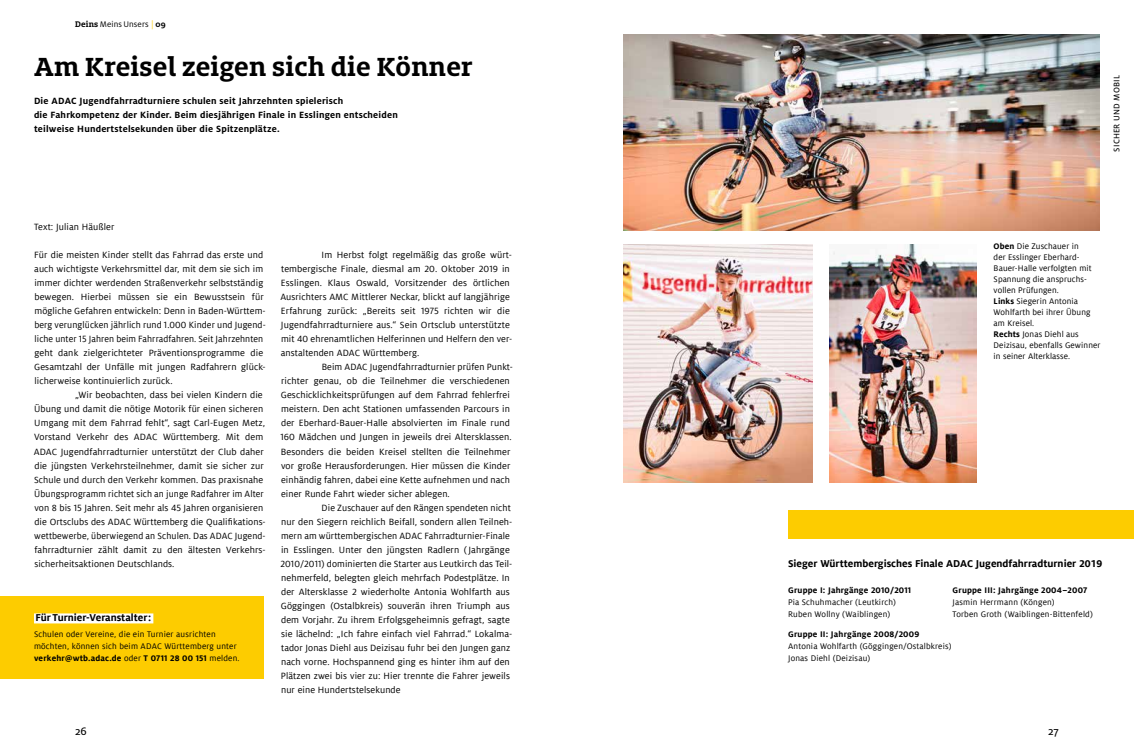
<style>
.page{position:relative;width:1134px;height:752px;background:#fff}
.page>*{position:absolute;margin:0;border:0;box-sizing:border-box;transform-origin:0 0}
.t1{font:700 29px "Milo Slab ADAC";letter-spacing:.01em;color:#000}
.t2{font:12px "Milo ADAC Text";color:#000}
.t3{font:700 11px "Milo ADAC Offc";color:#000}
.t4{font:10px "Milo ADAC Offc";letter-spacing:.01em;color:#000}
.t5{font:700 10px/14px "Milo ADAC";letter-spacing:.02em;color:#000}
.t6{font:9px/11px "Milo ADAC Offc";letter-spacing:.01em;color:#000}
.t7{font:700 9px "Milo ADAC Offc";letter-spacing:.02em;color:#000}
.t8{font:9px "Milo ADAC";letter-spacing:.015em;color:#000}
.t9{font:9px "Milo ADAC Text";letter-spacing:.02em;color:#000}
.s1{font-family:"Milo Slab ADAC";font-weight:700}
.s2{color:#fdcc00}
.s3{font-weight:700}
</style>
<div class="page">
<img style="left:829px;top:244px;width:148px;height:238px">
<img style="left:624px;top:244px;width:188px;height:238px">
<div style="left:0;top:596px;width:264px;height:82px;background:#fdcc00"></div>
<div style="left:34px;top:613px;width:119px;height:10px;background:#fff"></div>
<img style="left:624px;top:34px;width:476px;height:196px">
<div style="left:788px;top:510px;width:346px;height:28px;background:#fdcc00"></div>
<p class="t8" style="left:75px;top:19px;width:92px"><span class="s1">Deins</span> Meins Unsers <span class="s2">|</span> <span class="s1">09</span></p>
<h1 class="t1" style="left:34px;top:48px;width:440px">Am Kreisel zeigen sich die Könner</h1>
<p class="t5" style="left:34px;top:94px;width:365px">Die ADAC Jugendfahrradturniere schulen seit Jahrzehnten spielerisch<br>die Fahrkompetenz der Kinder. Beim diesjährigen Finale in Esslingen entscheiden teilweise Hundertstelsekunden über die Spitzenplätze.</p>
<p class="t9" style="left:1112px;top:151px;width:78px;rotate:-90deg">SICHER UND MOBIL</p>
<p class="t4" style="left:34px;top:221px;width:82px">Text: Julian Häußler</p>
<p class="t4" style="left:34px;top:249px;width:230px">Für die meisten Kinder stellt das Fahrrad das erste und</p>
<p class="t4" style="left:34px;top:263px;width:230px">auch wichtigste Verkehrsmittel dar, mit dem sie sich im</p>
<p class="t4" style="left:34px;top:277px;width:230px">immer dichter werdenden Straßenverkehr selbstständig</p>
<p class="t4" style="left:34px;top:291px;width:231px">bewegen. Hierbei müssen sie ein Bewusstsein für</p>
<p class="t4" style="left:34px;top:305px;width:233px">mögliche Gefahren entwickeln: Denn in Baden-Württem-</p>
<p class="t4" style="left:34px;top:319px;width:233px">berg verunglücken jährlich rund 1.000 Kinder und Jugend-</p>
<p class="t4" style="left:35px;top:333px;width:230px">liche unter 15 Jahren beim Fahrradfahren. Seit Jahrzehnten</p>
<p class="t4" style="left:34px;top:347px;width:230px">geht dank zielgerichteter Präventionsprogramme die</p>
<p class="t4" style="left:34px;top:361px;width:233px">Gesamtzahl der Unfälle mit jungen Radfahrern glück-</p>
<p class="t4" style="left:35px;top:375px;width:140px">licherweise kontinuierlich zurück.</p>
<p class="t4" style="left:75px;top:389px;width:189px">„Wir beobachten, dass bei vielen Kindern die</p>
<p class="t4" style="left:34px;top:403px;width:231px">Übung und damit die nötige Motorik für einen sicheren</p>
<p class="t4" style="left:34px;top:417px;width:233px">Umgang mit dem Fahrrad fehlt“, sagt Carl-Eugen Metz,</p>
<p class="t4" style="left:34px;top:431px;width:231px">Vorstand Verkehr des ADAC Württemberg. Mit dem</p>
<p class="t4" style="left:34px;top:445px;width:232px">ADAC Jugendfahrradturnier unterstützt der Club daher</p>
<p class="t4" style="left:34px;top:459px;width:231px">die jüngsten Verkehrsteilnehmer, damit sie sicher zur</p>
<p class="t4" style="left:34px;top:473px;width:231px">Schule und durch den Verkehr kommen. Das praxisnahe</p>
<p class="t4" style="left:34px;top:487px;width:231px">Übungsprogramm richtet sich an junge Radfahrer im Alter</p>
<p class="t4" style="left:34px;top:501px;width:230px">von 8 bis 15 Jahren. Seit mehr als 45 Jahren organisieren</p>
<p class="t4" style="left:34px;top:515px;width:233px">die Ortsclubs des ADAC Württemberg die Qualifikations-</p>
<p class="t4" style="left:34px;top:529px;width:233px">wettbewerbe, überwiegend an Schulen. Das ADAC Jugend-</p>
<p class="t4" style="left:34px;top:543px;width:233px">fahrradturnier zählt damit zu den ältesten Verkehrs-</p>
<p class="t4" style="left:34px;top:557px;width:142px">sicherheitsaktionen Deutschlands.</p>
<p class="t3" style="left:35px;top:611px;width:117px">Für Turnier-Veranstalter:</p>
<p class="t6" style="left:34px;top:627px;width:207px;line-height:12px">Schulen oder Vereine, die ein Turnier ausrichten möchten, können sich beim ADAC Württemberg unter <span class="s3">verkehr@wtb.adac.de</span> oder <span class="s3">T 0711 28 00 151</span> melden.</p>
<p class="t4" style="left:322px;top:249px;width:192px">Im Herbst folgt regelmäßig das große würt-</p>
<p class="t4" style="left:281px;top:263px;width:230px">tembergische Finale, diesmal am 20. Oktober 2019 in</p>
<p class="t4" style="left:281px;top:277px;width:230px">Esslingen. Klaus Oswald, Vorsitzender des örtlichen</p>
<p class="t4" style="left:280px;top:291px;width:231px">Ausrichters AMC Mittlerer Neckar, blickt auf langjährige</p>
<p class="t4" style="left:281px;top:305px;width:230px">Erfahrung zurück: „Bereits seit 1975 richten wir die</p>
<p class="t4" style="left:281px;top:319px;width:230px">Jugendfahrradturniere aus.“ Sein Ortsclub unterstützte</p>
<p class="t4" style="left:281px;top:333px;width:233px">mit 40 ehrenamtlichen Helferinnen und Helfern den ver-</p>
<p class="t4" style="left:281px;top:347px;width:140px">anstaltenden ADAC Württemberg.</p>
<p class="t4" style="left:322px;top:361px;width:193px">Beim ADAC Jugendfahrradturnier prüfen Punkt-</p>
<p class="t4" style="left:281px;top:375px;width:230px">richter genau, ob die Teilnehmer die verschiedenen</p>
<p class="t4" style="left:281px;top:389px;width:231px">Geschicklichkeitsprüfungen auf dem Fahrrad fehlerfrei</p>
<p class="t4" style="left:281px;top:403px;width:230px">meistern. Den acht Stationen umfassenden Parcours in</p>
<p class="t4" style="left:281px;top:417px;width:230px">der Eberhard-Bauer-Halle absolvierten im Finale rund</p>
<p class="t4" style="left:280px;top:431px;width:233px">160 Mädchen und Jungen in jeweils drei Altersklassen.</p>
<p class="t4" style="left:281px;top:445px;width:231px">Besonders die beiden Kreisel stellten die Teilnehmer</p>
<p class="t4" style="left:281px;top:459px;width:231px">vor große Herausforderungen. Hier müssen die Kinder</p>
<p class="t4" style="left:281px;top:473px;width:230px">einhändig fahren, dabei eine Kette aufnehmen und nach</p>
<p class="t4" style="left:281px;top:487px;width:170px">einer Runde Fahrt wieder sicher ablegen.</p>
<p class="t4" style="left:322px;top:501px;width:191px">Die Zuschauer auf den Rängen spendeten nicht</p>
<p class="t4" style="left:281px;top:515px;width:233px">nur den Siegern reichlich Beifall, sondern allen Teilneh-</p>
<p class="t4" style="left:281px;top:529px;width:230px">mern am württembergischen ADAC Fahrradturnier-Finale</p>
<p class="t4" style="left:281px;top:543px;width:230px">in Esslingen. Unter den jüngsten Radlern ( Jahrgänge</p>
<p class="t4" style="left:280px;top:557px;width:233px">2010/2011) dominierten die Starter aus Leutkirch das Teil-</p>
<p class="t4" style="left:281px;top:571px;width:230px">nehmerfeld, belegten gleich mehrfach Podestplätze. In</p>
<p class="t4" style="left:281px;top:585px;width:230px">der Altersklasse 2 wiederholte Antonia Wohlfarth aus</p>
<p class="t4" style="left:281px;top:599px;width:231px">Göggingen (Ostalbkreis) souverän ihren Triumph aus</p>
<p class="t4" style="left:281px;top:613px;width:230px">dem Vorjahr. Zu ihrem Erfolgsgeheimnis gefragt, sagte</p>
<p class="t4" style="left:281px;top:627px;width:233px">sie lächelnd: „Ich fahre einfach viel Fahrrad.“ Lokalma-</p>
<p class="t4" style="left:281px;top:641px;width:231px">tador Jonas Diehl aus Deizisau fuhr bei den Jungen ganz</p>
<p class="t4" style="left:281px;top:655px;width:230px">nach vorne. Hochspannend ging es hinter ihm auf den</p>
<p class="t4" style="left:281px;top:669px;width:230px">Plätzen zwei bis vier zu: Hier trennte die Fahrer jeweils</p>
<p class="t4" style="left:281px;top:683px;width:121px">nur eine Hundertstelsekunde</p>
<p class="t6" style="left:994px;top:241px;width:108px"><span class="s3">Oben</span> Die Zuschauer in<br>der Esslinger Eberhard-<br>Bauer-Halle verfolgten mit<br>Spannung die anspruchs&shy;vollen Prüfungen.<br><span class="s3">Links</span> Siegerin Antonia<br>Wohlfarth bei ihrer Übung am Kreisel.<br><span class="s3">Rechts</span> Jonas Diehl aus<br>Deizisau, ebenfalls Gewinner in seiner Alterklasse.</p>
<p class="t3" style="left:788px;top:556px;width:316px">Sieger Württembergisches Finale ADAC Jugendfahrradturnier 2019</p>
<p class="t7" style="left:788px;top:584px;width:125px">Gruppe I: Jahrgänge 2010/2011</p>
<p class="t6" style="left:788px;top:595px;width:109px;line-height:12px">Pia Schuhmacher (Leutkirch)<br>Ruben Wollny (Waiblingen)</p>
<p class="t7" style="left:788px;top:628px;width:133px">Gruppe II: Jahrgänge 2008/2009</p>
<p class="t6" style="left:788px;top:639px;width:165px;line-height:12px">Antonia Wohlfarth (Göggingen/Ostalbkreis)<br>Jonas Diehl (Deizisau)</p>
<p class="t7" style="left:952px;top:584px;width:136px">Gruppe III: Jahrgänge 2004–2007</p>
<p class="t6" style="left:952px;top:595px;width:142px;line-height:12px">Jasmin Herrmann (Köngen)<br>Torben Groth (Waiblingen-Bittenfeld)</p>
<p class="t2" style="left:75px;top:724px;width:13px">26</p>
<p class="t2" style="left:1048px;top:724px;width:12px">27</p>
</div>
